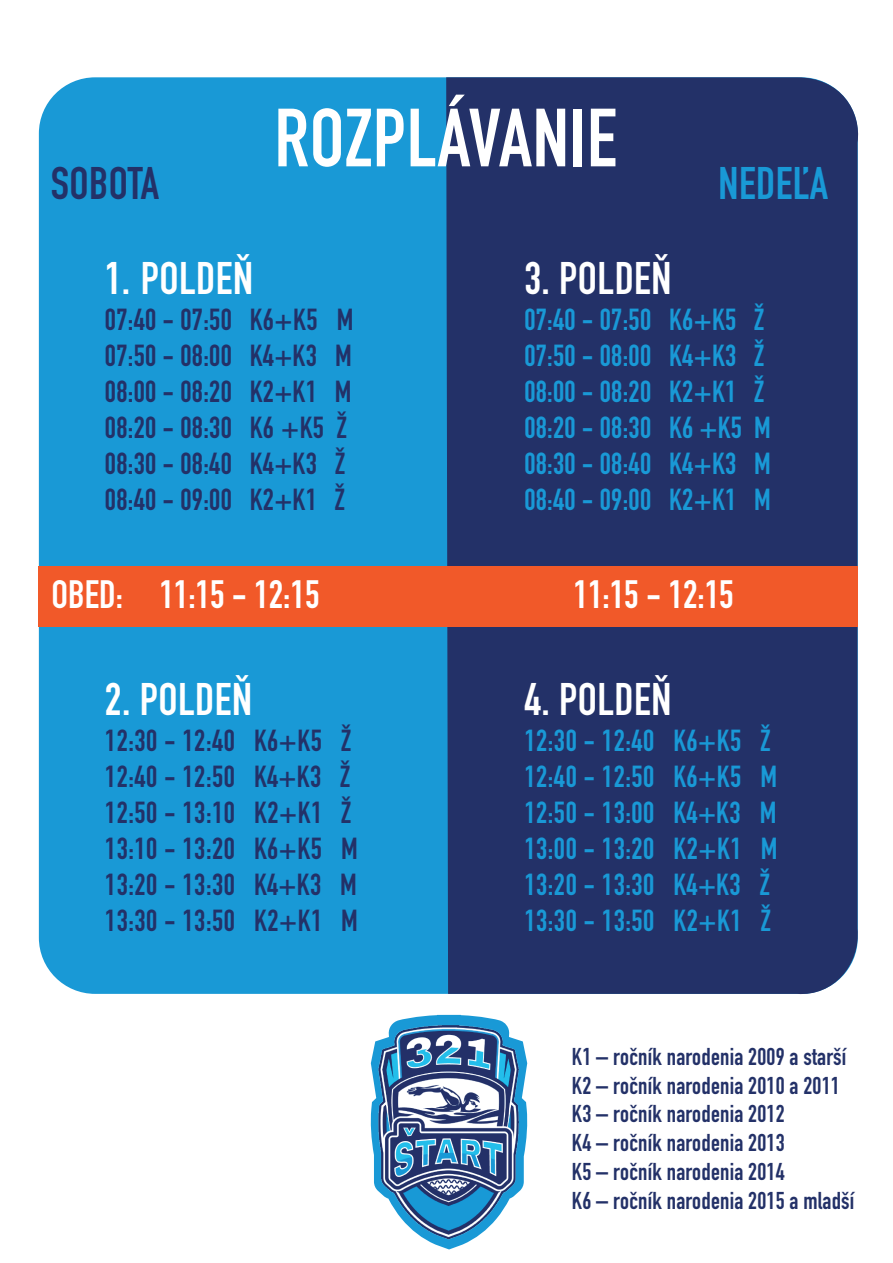
<style>
.page{position:relative;width:893px;height:1263px;background:#fff}
.page>*{position:absolute;margin:0;border:0;box-sizing:border-box;transform-origin:0 0}
.t1{font:700 81px "DIN Condensed";letter-spacing:.01em;color:#fff}
.t2{font:700 45px "DIN Condensed";letter-spacing:.01em;color:#fff}
.t3{font:700 45px "DIN Condensed";letter-spacing:.01em;color:#233168}
.t4{font:700 45px "DIN Condensed";letter-spacing:.01em;color:#1999d6}
.t5{font:700 39px "DIN Condensed";color:#fff}
.t6{font:700 30px/36px "DIN Condensed";letter-spacing:.01em;color:#233168}
.t7{font:700 30px/36px "DIN Condensed";letter-spacing:.01em;color:#1999d6}
.t8{font:700 24px/28.8px "DIN Condensed";letter-spacing:.01em;color:#233168}
</style>
<div class="page">
<div style="left:39px;top:77px;width:819px;height:917px;background:#1999d6;border-radius:56px"></div>
<div style="left:446px;top:77px;width:413px;height:918px;background:#233168"></div>
<div style="left:39px;top:566px;width:819px;height:61px;background:#f15929"></div>
<svg style="left:430px;top:1242px;width:38px;height:7px"></svg>
<img style="left:370px;top:1014px;width:158px;height:228px">
<h1 class="t1" style="left:274px;top:83px;width:344px">ROZPLÁVANIE</h1>
<h2 class="t3" style="left:51px;top:153px;width:110px">SOBOTA</h2>
<h2 class="t4" style="left:718px;top:153px;width:111px">NEDEĽA</h2>
<h2 class="t2" style="left:105px;top:248px;width:150px">1. POLDEŇ</h2>
<p class="t6" style="left:105px;top:301px;width:250px">07:40 - 07:50 K6+K5 M<br>07:50 - 08:00 K4+K3 M<br>08:00 - 08:20 K2+K1 M<br>08:20 - 08:30 K6 +K5 Ž<br>08:30 - 08:40 K4+K3 Ž<br>08:40 - 09:00 K2+K1 Ž</p>
<h2 class="t2" style="left:524px;top:248px;width:149px">3. POLDEŇ</h2>
<p class="t7" style="left:524px;top:301px;width:248px">07:40 - 07:50 K6+K5 Ž<br>07:50 - 08:00 K4+K3 Ž<br>08:00 - 08:20 K2+K1 Ž<br>08:20 - 08:30 K6 +K5 M<br>08:30 - 08:40 K4+K3 M<br>08:40 - 09:00 K2+K1 M</p>
<h3 class="t5" style="left:52px;top:568px;width:270px">OBED: 11:15 - 12:15</h3>
<h3 class="t5" style="left:573px;top:568px;width:162px">11:15 - 12:15</h3>
<h2 class="t2" style="left:105px;top:669px;width:149px">2. POLDEŇ</h2>
<p class="t6" style="left:105px;top:722px;width:254px">12:30 - 12:40 K6+K5 Ž<br>12:40 - 12:50 K4+K3 Ž<br>12:50 - 13:10 K2+K1 Ž<br>13:10 - 13:20 K6+K5 M<br>13:20 - 13:30 K4+K3 M<br>13:30 - 13:50 K2+K1 M</p>
<h2 class="t2" style="left:524px;top:669px;width:149px">4. POLDEŇ</h2>
<p class="t7" style="left:524px;top:722px;width:254px">12:30 - 12:40 K6+K5 Ž<br>12:40 - 12:50 K6+K5 M<br>12:50 - 13:00 K4+K3 M<br>13:00 - 13:20 K2+K1 M<br>13:20 - 13:30 K4+K3 Ž<br>13:30 - 13:50 K2+K1 Ž</p>
<p class="t8" style="left:572px;top:1042px;width:284px">K1 – ročník narodenia 2009 a starší<br>K2 – ročník narodenia 2010 a 2011<br>K3 – ročník narodenia 2012<br>K4 – ročník narodenia 2013<br>K5 – ročník narodenia 2014<br>K6 – ročník narodenia 2015 a mladší</p>
</div>
